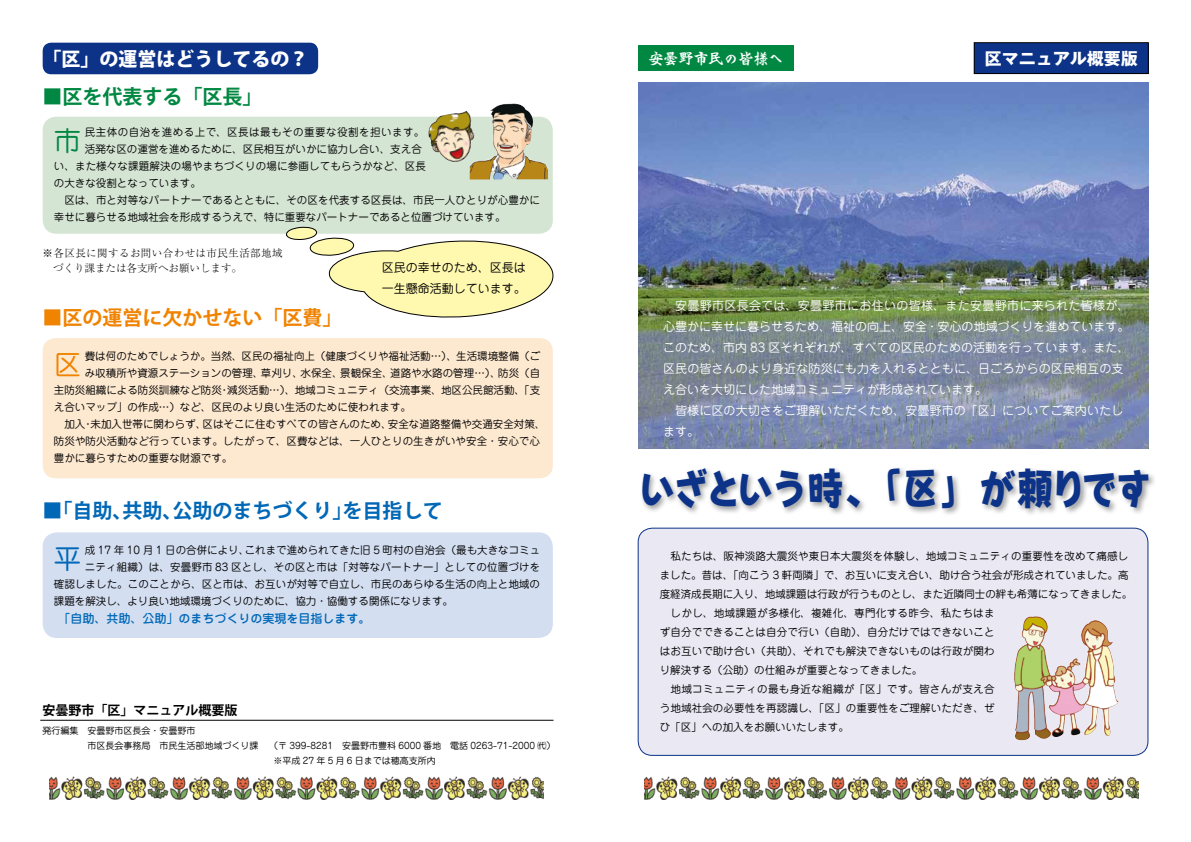
<style>
.page{position:relative;width:1191px;height:842px;background:#fff}
.page>*{position:absolute;margin:0;border:0;box-sizing:border-box;transform-origin:0 0}
.t1{font:45px "Pop Happiness Std EB";letter-spacing:-.11em;color:#0c3388;scale:.85 1}
.t2{font:27.5px "Jun 201 Pro";color:#008842}
.t3{font:27.5px "Jun 201 Pro";color:#f08300}
.t4{font:27.5px "Jun 201 Pro";color:#0068b7}
.t5{font:700 20px "Koz Go Pro";color:#0068b7}
.t6{font:700 20px "Koz Go Pro";color:#f08300}
.t7{font:700 20px "Koz Go Pro";color:#008842}
.t8{font:800 19px "Koz Go Pro";color:#fff}
.t9{font:700 17px "Gothic MB101 Pro";color:#fff}
.t10{font:15px "DC Lei Kai Sho Std W5";color:#fff}
.t11{font:700 13px "Koz Go Pro";color:#000}
.t12{font:12px/21px "Jun 201 Pro";letter-spacing:.01em;color:#fff}
.t13{font:500 12px "Jun 34 Pro";color:#0068b7}
.t14{font:12px/21px "Jun 201 Pro";color:#000}
.t15{font:10.5px/19px "Jun 201 Pro";color:#000}
.t16{font:300 10.5px/15px "Ryumin Pro";letter-spacing:.04em;color:#000}
.t17{font:10.5px "Jun 201 Pro";letter-spacing:.045em;color:#000}
.t18{font:9px "Jun 201 Pro";color:#000}
</style>
<div class="page">
<div style="left:638px;top:528px;width:510px;height:227px;background:#e9e8f3;border-radius:14px"></div>
<div style="left:637px;top:528px;width:511px;height:228px;border:1px solid #0c3388;border-radius:14px"></div>
<img style="left:1014px;top:616px;width:34px;height:124px">
<div style="left:43px;top:117px;width:510px;height:117px;background:#d5e5d4;border-radius:14px"></div>
<div style="left:43px;top:338px;width:510px;height:140px;background:#fde8d0;border-radius:13px"></div>
<div style="left:43px;top:532px;width:510px;height:106px;background:#d3def1;border-radius:14px"></div>
<div style="left:638px;top:45px;width:156px;height:26px;background:#008842"></div>
<div style="left:974px;top:43px;width:174px;height:31px;background:#0c3388"></div>
<div style="left:974px;top:43px;width:174px;height:31px;border:1px solid #000"></div>
<img style="left:638px;top:82px;width:510px;height:367px">
<div style="left:640px;top:466px;width:516px;height:50px;background:#000;opacity:.38"></div>
<div style="left:43px;top:43px;width:275px;height:31px;background:#0c3388;border-radius:9px"></div>
<svg style="left:285px;top:226px;width:269px;height:92px"></svg>
<img style="left:428px;top:111px;width:38px;height:28px">
<img style="left:469px;top:103px;width:44px;height:76px">
<hr style="left:40px;top:720px;width:513px;height:1px;background:#000">
<img style="left:644px;top:776px;width:494px;height:23px">
<img style="left:49px;top:776px;width:494px;height:23px">
<h3 class="t8" style="left:42px;top:46px;width:268px">「区」の運営はどうしてるの?</h3>
<h3 class="t7" style="left:43px;top:83px;width:222px">■区を代表する「区長「</h3>
<p class="t17" style="left:85px;top:124px;width:341px">民主体の自治を進める上で、区長は最もその重要な役割を担います。</p>
<h2 class="t2" style="left:54px;top:119px;width:29px">市</h2>
<p class="t15" style="left:54px;top:139px;width:373px;line-height:17px;text-indent:31px">活発な区の運営を進めるために、区民相互がいかに協力し合い、支え合い、また様々な課題解決の場やまちづくりの場に参画してもらうかなど、区長の大きな役割となっています。</p>
<p class="t15" style="left:54px;top:190px;width:488px;line-height:17px;text-indent:10px">区は、市と対等なパートナーであるとともに、その区を代表する区長は、市民一人ひとりが心豊かに幸せに暮らせる地域社会を形成するうえで、特に重要なパートナーであると位置づけています。</p>
<p class="t16" style="left:53px;top:245px;width:231px;text-indent:-10px">※各区長に関するお問い合わせは市民生活部地域づくり課または各支所へお願いします。</p>
<h3 class="t6" style="left:43px;top:305px;width:302px">■区の運営に欠かせない「区費「</h3>
<p class="t14" style="left:382px;top:256px;width:146px">区民の幸せのため、区長は一生懸命活動しています。</p>
<p class="t15" style="left:85px;top:345px;width:457px">費は何のためでしょうか。当然、区民の福祉向上（健康づくりや福祉活動…）、生活環境整備（ご</p>
<h2 class="t3" style="left:54px;top:343px;width:29px">区</h2>
<p class="t15" style="left:498px;top:362px;width:43px">防災（自</p>
<p class="t15" style="left:227px;top:363px;width:314px;line-height:17px;text-indent:-142px">み収積所や資源ステーションの管理、<br>減災活動…）、地域コミュニティ（交流事業、地区公民館活動、「支</p>
<p class="t15" style="left:390px;top:362px;width:112px">道路や水路の管理…）、</p>
<p class="t15" style="left:300px;top:362px;width:43px">水保全、</p>
<p class="t15" style="left:340px;top:362px;width:54px">景観保全、</p>
<p class="t15" style="left:261px;top:362px;width:43px">草刈り、</p>
<p class="t15" style="left:54px;top:379px;width:169px">主防災組織による防災訓練など防災</p>
<p class="t15" style="left:54px;top:396px;width:358px">え合いマップ」の作成…）など、区民のより良い生活のために使われます。</p>
<p class="t15" style="left:388px;top:413px;width:159px">安全な道路整備や交通安全対策、</p>
<p class="t15" style="left:219px;top:379px;width:12px">・</p>
<p class="t15" style="left:91px;top:413px;width:117px">未加入世帯に関わらず、</p>
<p class="t15" style="left:202px;top:413px;width:190px">区はそこに住むすべての皆さんのため、</p>
<p class="t15" style="left:54px;top:414px;width:488px;line-height:17px;text-indent:10px">加入<br>防災や防火活動など行っています。したがって、区費などは、一人ひとりの生きがいや安全・安心で心豊かに暮らすための重要な財源です。</p>
<p class="t15" style="left:83px;top:413px;width:12px">・</p>
<h3 class="t5" style="left:173px;top:498px;width:182px">公助のまちづくり」</h3>
<h3 class="t5" style="left:43px;top:498px;width:91px">■「自助、</h3>
<h3 class="t5" style="left:343px;top:498px;width:101px">を目指して</h3>
<h3 class="t5" style="left:123px;top:498px;width:61px">共助、</h3>
<p class="t15" style="left:245px;top:539px;width:297px">これまで進められてきた旧 5 町村の自治会（最も大きなコミュ</p>
<p class="t15" style="left:85px;top:539px;width:166px">成 17 年 10 月 1 日の合併により、</p>
<h2 class="t4" style="left:54px;top:537px;width:29px">平</h2>
<p class="t15" style="left:54px;top:557px;width:488px;line-height:17px;text-align:justify;text-indent:31px">ニティ組織）は、安曇野市 83 区とし、その区と市は「対等なパートナー」としての位置づけを確認しました。このことから、区と市は、お互いが対等で自立し、市民のあらゆる生活の向上と地域の課題を解決し、より良い地域環境づくりのために、協力・協働する関係になります。</p>
<p class="t13" style="left:58px;top:609px;width:314px">「自助、共助、公助」のまちづくりの実現を目指します。</p>
<p class="t11" style="left:43px;top:702px;width:196px">安曇野市「区」マニュアル概要版</p>
<p class="t18" style="left:43px;top:724px;width:154px">発行編集　安曇野市区長会・安曇野市</p>
<p class="t18" style="left:43px;top:739px;width:218px">　　　　　市区長会事務局　市民生活部地域づくり課</p>
<p class="t18" style="left:269px;top:739px;width:288px">（〒 399-8281　安曇野市豊科 6000 番地　電話 0263-71-2000 ㈹(</p>
<p class="t18" style="left:274px;top:754px;width:164px">※平成 27 年 5 月 6 日までは穂高支所内</p>
<h3 class="t10" style="left:648px;top:50px;width:136px">安曇野市民の皆様へ</h3>
<h3 class="t9" style="left:984px;top:44px;width:154px">区マニュアル概要版</h3>
<p class="t12" style="left:663px;top:293px;width:468px;text-indent:12px">安曇野市区長会では、安曇野市にお住いの皆様、また安曇野市に来られた皆様が、心豊かに幸せに暮らせるため、福祉の向上、安全・安心の地域づくりを進めています。このため、市内 83 区それぞれが、すべての区民のための活動を行っています。また、区民の皆さんのより身近な防災にも力を入れるとともに、日ごろからの区民相互の支え合いを大切にした地域コミュニティが形成されています。</p>
<p class="t12" style="left:663px;top:398px;width:462px;text-indent:12px">皆様に区の大切さをご理解いただくため、安曇野市の「区」についてご案内いたします。</p>
<h1 class="t1" style="left:637px;top:460px;width:607px">いざという時、「区」が頼りです</h1>
<p class="t15" style="left:660px;top:545px;width:474px">　私たちは、阪神淡路大震災や東日本大震災を体験し、地域コミュニティの重要性を改めて痛感しました。昔は、「向こう 3 軒両隣」で、お互いに支え合い、助け合う社会が形成されていました。高度経済成長期に入り、地域課題は行政が行うものとし、また近隣同士の絆も希薄になってきました。　しかし、地域課題が多様化、複雑化、専門化する昨今、私たちはま<br>ず自分でできることは自分で行い（自助）、自分だけではできないこと<br>はお互いで助け合い（共助）、それでも解決できないものは行政が関わ<br>り解決する（公助）の仕組みが重要となってきました。<br>　地域コミュニティの最も身近な組織が「区」です。皆さんが支え合<br>う地域社会の必要性を再認識し、「区」の重要性をご理解いただき、ぜ<br>ひ「区」への加入をお願いいたします。</p>
</div>
